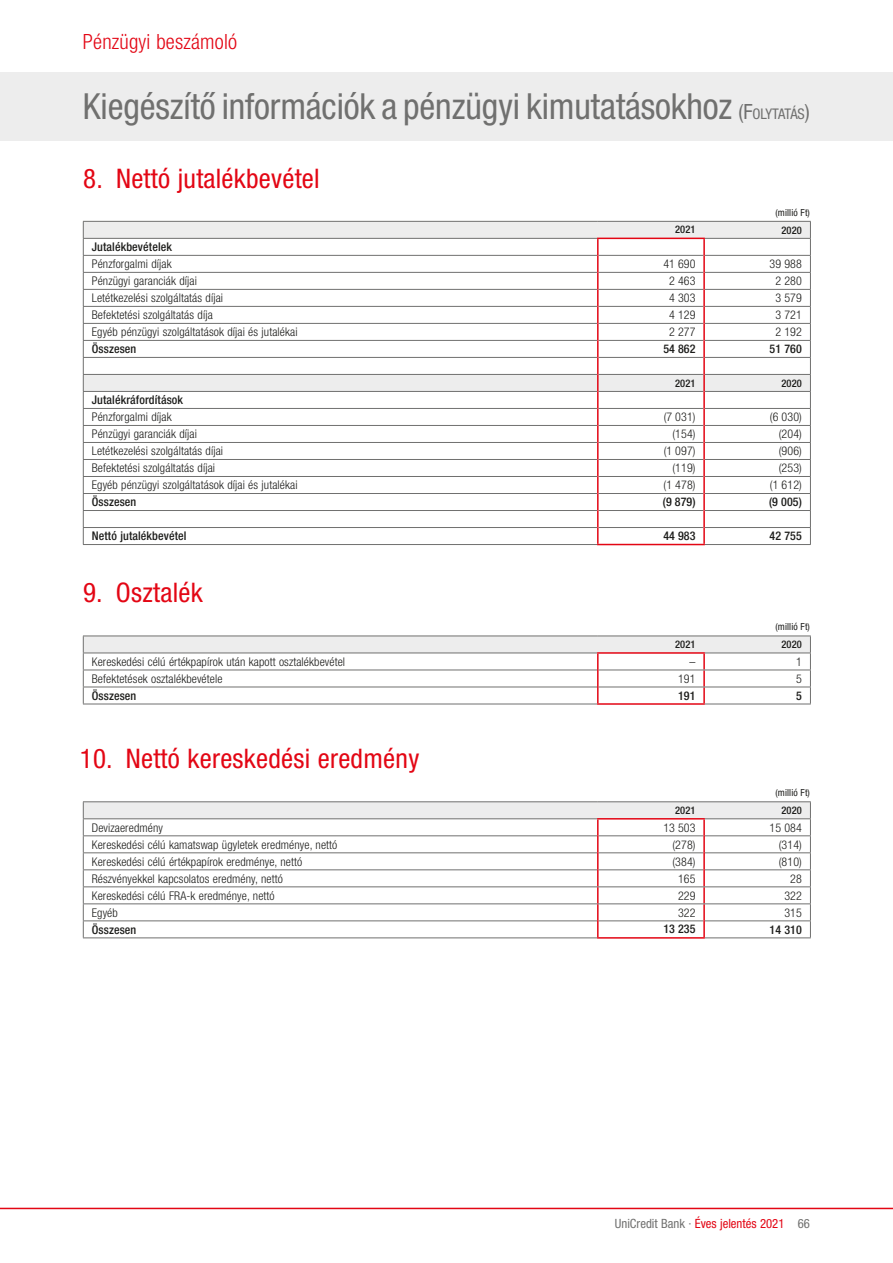
<style>
.page{position:relative;width:893px;height:1263px;background:#fff}
.page>*{position:absolute;margin:0;border:0;box-sizing:border-box;transform-origin:0 0}
.t1{font:condensed 36px "Helvetica Neue LT Pro";letter-spacing:-.005em;color:#70706f}
.t2{font:condensed 27px "Helvetica Neue LT Pro";letter-spacing:.01em;color:#e30614}
.t3{font:300 condensed 21px "Helvetica Neue LT Pro";letter-spacing:.01em;color:#e30614}
.t4{font:condensed 12.75px "Helvetica Neue LT Pro";color:#70706f}
.t5{font:300 condensed 12px "Helvetica Neue LT Pro";letter-spacing:.01em;color:#1d1d1b}
.t6{font:500 condensed 12px "Helvetica Neue LT Pro";letter-spacing:.01em;color:#1d1d1b}
.t7{font:500 condensed 10.5px "Helvetica Neue LT Pro";letter-spacing:.01em;color:#1d1d1b}
.t8{font:condensed 9.75px "Helvetica Neue LT Pro";letter-spacing:.01em;color:#1d1d1b}
.s1{font-size:21px}
.s2{font-size:14.7px}
.s3{color:#e30614}
</style>
<div class="page">
<hr style="left:0;top:1208px;width:893px;height:1px;background:#e30614">
<div style="left:0;top:72px;width:893px;height:68px;background:#ededed"></div>
<hr style="left:83px;top:544px;width:514px;height:1px;background:#70706f">
<hr style="left:705px;top:544px;width:106px;height:1px;background:#70706f">
<hr style="left:597px;top:544px;width:108px;height:1px;background:#e30614">
<svg style="left:83px;top:221px;width:728px;height:323px"></svg>
<hr style="left:597px;top:703px;width:108px;height:2px;background:#e30614">
<svg style="left:83px;top:636px;width:728px;height:68px"></svg>
<hr style="left:83px;top:704px;width:514px;height:1px;background:#70706f">
<hr style="left:705px;top:704px;width:106px;height:1px;background:#70706f">
<hr style="left:83px;top:937px;width:514px;height:1px;background:#70706f">
<hr style="left:705px;top:937px;width:106px;height:1px;background:#70706f">
<hr style="left:597px;top:937px;width:108px;height:2px;background:#e30614">
<hr style="left:83px;top:801px;width:515px;height:1px;background:#70706f">
<hr style="left:598px;top:801px;width:213px;height:1px;background:#70706f">
<svg style="left:83px;top:802px;width:728px;height:135px"></svg>
<hr style="left:83px;top:818px;width:514px;height:1px;background:#70706f">
<h3 class="t3" style="left:83px;top:34px;width:156px">Pénzügyi beszámoló</h3>
<h1 class="t1" style="left:83px;top:93px;width:728px">Kiegészítő információk a pénzügyi kimutatásokhoz <span class="s1">(F</span><span class="s2">OLYTATÁS</span><span class="s1">)</span></h1>
<h2 class="t2" style="left:83px;top:169px;width:238px">8. Nettó jutalékbevétel</h2>
<p class="t8" style="left:775px;top:209px;width:36px">(millió Ft)</p>
<p class="t7" style="left:675px;top:226px;width:22px">2021</p>
<p class="t7" style="left:781px;top:226px;width:22px">2020</p>
<p class="t6" style="left:92px;top:243px;width:82px">Jutalékbevételek</p>
<p class="t5" style="left:92px;top:260px;width:81px">Pénzforgalmi díjak</p>
<p class="t5" style="left:663px;top:260px;width:34px">41 690</p>
<p class="t5" style="left:770px;top:260px;width:34px">39 988</p>
<p class="t5" style="left:92px;top:277px;width:107px">Pénzügyi garanciák díjai</p>
<p class="t5" style="left:669px;top:277px;width:28px">2 463</p>
<p class="t5" style="left:775px;top:277px;width:28px">2 280</p>
<p class="t5" style="left:92px;top:294px;width:133px">Letétkezelési szolgáltatás díjai</p>
<p class="t5" style="left:669px;top:294px;width:28px">4 303</p>
<p class="t5" style="left:775px;top:294px;width:28px">3 579</p>
<p class="t5" style="left:92px;top:311px;width:122px">Befektetési szolgáltatás díja</p>
<p class="t5" style="left:669px;top:311px;width:28px">4 129</p>
<p class="t5" style="left:775px;top:311px;width:28px">3 721</p>
<p class="t5" style="left:92px;top:328px;width:207px">Egyéb pénzügyi szolgáltatások díjai és jutalékai</p>
<p class="t5" style="left:669px;top:328px;width:28px">2 277</p>
<p class="t5" style="left:775px;top:328px;width:28px">2 192</p>
<p class="t6" style="left:92px;top:345px;width:46px">Összesen</p>
<p class="t6" style="left:663px;top:345px;width:34px">54 862</p>
<p class="t6" style="left:770px;top:345px;width:34px">51 760</p>
<p class="t7" style="left:675px;top:379px;width:22px">2021</p>
<p class="t7" style="left:781px;top:379px;width:22px">2020</p>
<p class="t6" style="left:92px;top:396px;width:93px">Jutalékráfordítások</p>
<p class="t5" style="left:92px;top:413px;width:81px">Pénzforgalmi díjak</p>
<p class="t5" style="left:664px;top:413px;width:33px">(7 031)</p>
<p class="t5" style="left:770px;top:413px;width:33px">(6 030)</p>
<p class="t5" style="left:92px;top:430px;width:107px">Pénzügyi garanciák díjai</p>
<p class="t5" style="left:672px;top:430px;width:25px">(154)</p>
<p class="t5" style="left:779px;top:430px;width:25px">(204)</p>
<p class="t5" style="left:92px;top:447px;width:133px">Letétkezelési szolgáltatás díjai</p>
<p class="t5" style="left:664px;top:447px;width:33px">(1 097)</p>
<p class="t5" style="left:779px;top:447px;width:25px">(906)</p>
<p class="t5" style="left:92px;top:464px;width:125px">Befektetési szolgáltatás díjai</p>
<p class="t5" style="left:672px;top:464px;width:25px">(119)</p>
<p class="t5" style="left:779px;top:464px;width:25px">(253)</p>
<p class="t5" style="left:92px;top:481px;width:207px">Egyéb pénzügyi szolgáltatások díjai és jutalékai</p>
<p class="t5" style="left:664px;top:481px;width:33px">(1 478)</p>
<p class="t5" style="left:770px;top:481px;width:33px">(1 612)</p>
<p class="t6" style="left:92px;top:498px;width:46px">Összesen</p>
<p class="t6" style="left:663px;top:498px;width:34px">(9 879)</p>
<p class="t6" style="left:769px;top:498px;width:34px">(9 005)</p>
<p class="t6" style="left:92px;top:532px;width:96px">Nettó jutalékbevétel</p>
<p class="t6" style="left:663px;top:532px;width:34px">44 983</p>
<p class="t6" style="left:770px;top:532px;width:34px">42 755</p>
<h2 class="t2" style="left:83px;top:583px;width:121px">9. Osztalék</h2>
<p class="t8" style="left:775px;top:623px;width:36px">(millió Ft)</p>
<p class="t7" style="left:675px;top:640px;width:22px">2021</p>
<p class="t7" style="left:781px;top:641px;width:22px">2020</p>
<p class="t5" style="left:92px;top:657px;width:255px">Kereskedési célú értékpapírok után kapott osztalékbevétel</p>
<p class="t5" style="left:690px;top:657px;width:7px">–</p>
<p class="t5" style="left:796px;top:657px;width:7px">1</p>
<p class="t5" style="left:92px;top:674px;width:132px">Befektetések osztalékbevétele</p>
<p class="t5" style="left:678px;top:674px;width:19px">191</p>
<p class="t5" style="left:796px;top:674px;width:7px">5</p>
<p class="t6" style="left:92px;top:691px;width:46px">Összesen</p>
<p class="t6" style="left:678px;top:691px;width:19px">191</p>
<p class="t6" style="left:796px;top:691px;width:7px">5</p>
<h2 class="t2" style="left:80px;top:749px;width:341px">10. Nettó kereskedési eredmény</h2>
<p class="t8" style="left:775px;top:789px;width:36px">(millió Ft)</p>
<p class="t7" style="left:675px;top:806px;width:22px">2021</p>
<p class="t7" style="left:781px;top:806px;width:22px">2020</p>
<p class="t5" style="left:92px;top:823px;width:73px">Devizaeredmény</p>
<p class="t5" style="left:663px;top:823px;width:34px">13 503</p>
<p class="t5" style="left:770px;top:823px;width:34px">15 084</p>
<p class="t5" style="left:92px;top:840px;width:247px">Kereskedési célú kamatswap ügyletek eredménye, nettó</p>
<p class="t5" style="left:672px;top:840px;width:25px">(278)</p>
<p class="t5" style="left:779px;top:840px;width:25px">(314)</p>
<p class="t5" style="left:92px;top:857px;width:212px">Kereskedési célú értékpapírok eredménye, nettó</p>
<p class="t5" style="left:672px;top:857px;width:25px">(384)</p>
<p class="t5" style="left:779px;top:857px;width:25px">(810)</p>
<p class="t5" style="left:92px;top:874px;width:193px">Részvényekkel kapcsolatos eredmény, nettó</p>
<p class="t5" style="left:678px;top:874px;width:19px">165</p>
<p class="t5" style="left:790px;top:874px;width:13px">28</p>
<p class="t5" style="left:92px;top:891px;width:184px">Kereskedési célú FRA-k eredménye, nettó</p>
<p class="t5" style="left:678px;top:891px;width:19px">229</p>
<p class="t5" style="left:784px;top:891px;width:19px">322</p>
<p class="t5" style="left:92px;top:908px;width:28px">Egyéb</p>
<p class="t5" style="left:678px;top:908px;width:19px">322</p>
<p class="t5" style="left:784px;top:908px;width:19px">315</p>
<p class="t6" style="left:92px;top:925px;width:46px">Összesen</p>
<p class="t6" style="left:663px;top:925px;width:34px">13 235</p>
<p class="t6" style="left:770px;top:925px;width:34px">14 310</p>
<p class="t4" style="left:615px;top:1219px;width:197px">UniCredit Bank · <span class="s3">Éves jelentés 2021</span> 66</p>
</div>
